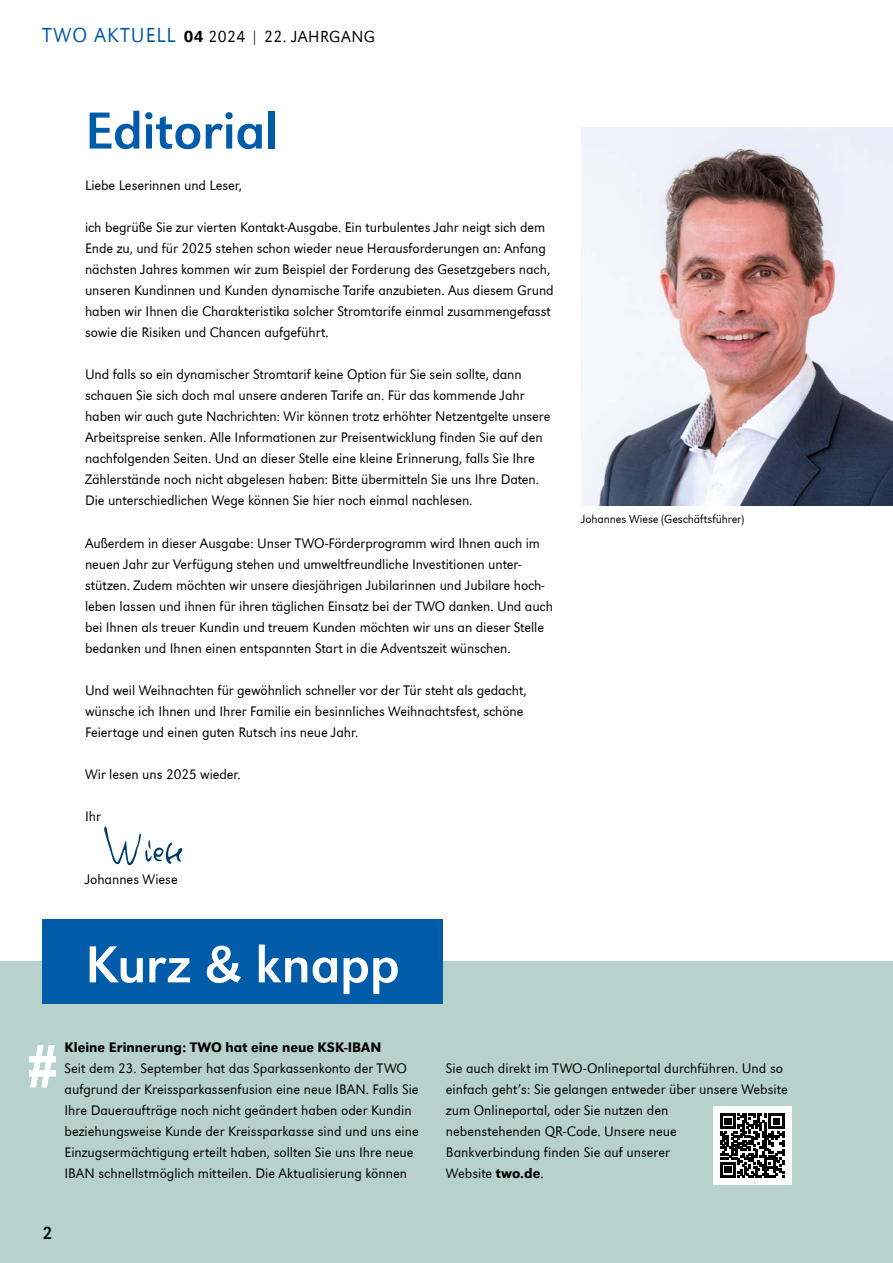
<style>
.page{position:relative;width:893px;height:1263px;background:#fff}
.page>*{position:absolute;margin:0;border:0;box-sizing:border-box;transform-origin:0 0}
.t1{font:54px "URW Grotesk";letter-spacing:-.01em;color:#fff}
.t2{font:54px "URW Grotesk";letter-spacing:-.01em;color:#005ca9}
.t3{font:18px "URW Grotesk";color:#000}
.t4{font:300 16.5px "URW Grotesk";letter-spacing:.025em;color:#000}
.t5{font:300 14.25px/21px "URW Grotesk";letter-spacing:-.005em;color:#000}
.t6{font:500 14.25px "URW Grotesk";color:#000}
.t7{font:300 12px "URW Grotesk";letter-spacing:-.01em;color:#000}
.s1{font-size:21px;color:#005ca9}
.s2{font-weight:500}
</style>
<div class="page">
<img style="left:581px;top:127px;width:312px;height:378px">
<div style="left:0;top:961px;width:893px;height:302px;background:#b6d2ca"></div>
<div style="left:43px;top:919px;width:400px;height:84px;background:#005ca9"></div>
<svg style="left:29px;top:1045px;width:27px;height:42px"></svg>
<svg style="left:104px;top:826px;width:78px;height:40px"></svg>
<div style="left:713px;top:1106px;width:78px;height:78px;background:#fff"></div>
<svg style="left:720px;top:1113px;width:64px;height:64px"></svg>
<p class="t4" style="left:43px;top:27px;width:334px"><span class="s1">TWO AKTUELL</span> <span class="s2">04</span> 2024 | 22. JAHRGANG</p>
<h1 class="t2" style="left:85px;top:92px;width:195px">Editorial</h1>
<p class="t5" style="left:85px;top:175px;width:158px">Liebe Leserinnen und Leser,</p>
<p class="t5" style="left:85px;top:217px;width:470px">ich begrüße Sie zur vierten Kontakt-Ausgabe. Ein turbulentes Jahr neigt sich dem Ende zu, und für 2025 stehen schon wieder neue Herausforderungen an: Anfang nächsten Jahres kommen wir zum Beispiel der Forderung des Gesetzgebers nach, unseren Kundinnen und Kunden dynamische Tarife anzubieten. Aus diesem Grund haben wir Ihnen die Charakteristika solcher Stromtarife einmal zusammengefasst sowie die Risiken und Chancen aufgeführt.</p>
<p class="t5" style="left:85px;top:364px;width:467px">Und falls so ein dynamischer Stromtarif keine Option für Sie sein sollte, dann schauen Sie sich doch mal unsere anderen Tarife an. Für das kommende Jahr haben wir auch gute Nachrichten: Wir können trotz erhöhter Netzentgelte unsere Arbeitspreise senken. Alle Informationen zur Preisentwicklung finden Sie auf den nachfolgenden Seiten. Und an dieser Stelle eine kleine Erinnerung, falls Sie Ihre Zählerstände noch nicht abgelesen haben: Bitte übermitteln Sie uns Ihre Daten.<br>Die unterschiedlichen Wege können Sie hier noch einmal nachlesen.</p>
<p class="t5" style="left:85px;top:532px;width:470px">Außerdem in dieser Ausgabe: Unser TWO-Förderprogramm wird Ihnen auch im neuen Jahr zur Verfügung stehen und umweltfreundliche Investitionen unter&shy;stützen. Zudem möchten wir unsere diesjährigen Jubilarinnen und Jubilare hoch&shy;leben lassen und ihnen für ihren täglichen Einsatz bei der TWO danken. Und auch bei Ihnen als treuer Kundin und treuem Kunden möchten wir uns an dieser Stelle bedanken und Ihnen einen entspannten Start in die Adventszeit wünschen.</p>
<p class="t5" style="left:85px;top:679px;width:443px">Und weil Weihnachten für gewöhnlich schneller vor der Tür steht als gedacht, wünsche ich Ihnen und Ihrer Familie ein besinnliches Weihnachtsfest, schöne<br>Feiertage und einen guten Rutsch ins neue Jahr.</p>
<p class="t5" style="left:85px;top:763px;width:157px">Wir lesen uns 2025 wieder.</p>
<p class="t5" style="left:85px;top:805px;width:17px">Ihr</p>
<p class="t5" style="left:85px;top:868px;width:94px">Johannes Wiese</p>
<h1 class="t1" style="left:85px;top:925px;width:316px">Kurz &amp; knapp</h1>
<p class="t7" style="left:581px;top:513px;width:165px">Johannes Wiese (Geschäftsführer)</p>
<p class="t6" style="left:64px;top:1039px;width:318px">Kleine Erinnerung: TWO hat eine neue KSK-IBAN</p>
<p class="t5" style="left:64px;top:1057px;width:356px">Seit dem 23. September hat das Sparkassenkonto der TWO aufgrund der Kreissparkassenfusion eine neue IBAN. Falls Sie Ihre Daueraufträge noch nicht geändert haben oder Kundin beziehungsweise Kunde der Kreissparkasse sind und uns eine Einzugsermächtigung erteilt haben, sollten Sie uns Ihre neue IBAN schnellstmöglich mitteilen. Die Aktualisierung können</p>
<p class="t5" style="left:446px;top:1057px;width:343px">Sie auch direkt im TWO-Onlineportal durchführen. Und so einfach geht’s: Sie gelangen entweder über unsere Website zum Onlineportal, oder Sie nutzen den<br>nebenstehenden QR-Code. Unsere neue<br>Bankverbindung finden Sie auf unserer<br>Website <span class="s2">two.de</span>.</p>
<p class="t3" style="left:43px;top:1220px;width:12px">2</p>
</div>
